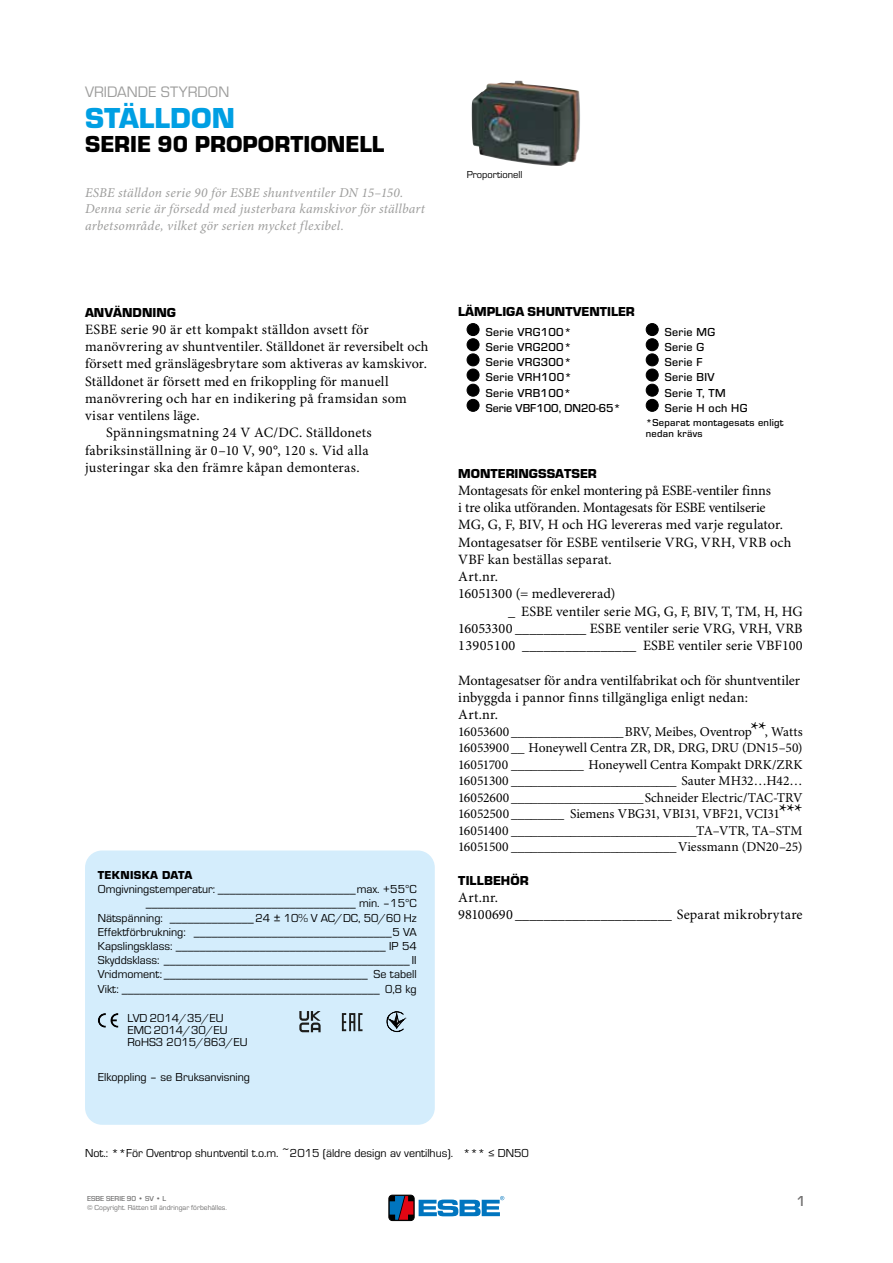
<style>
.page{position:relative;width:893px;height:1263px;background:#fff}
.page>*{position:absolute;margin:0;border:0;box-sizing:border-box;transform-origin:0 0}
.t1{font:700 30px "ESBE Eurostile";color:#009fe3}
.t2{font:700 24px "ESBE Eurostile";color:#000}
.t3{font:15.75px "ESBE Eurostile";color:#9d9d9c}
.t4{font:500 15px "ESBE Eurostile";color:#706f6f}
.t5{font:14.25px/17.2px "Minion Pro";letter-spacing:.01em;color:#000}
.t6{font:13.5px/16.5px "Minion Pro";letter-spacing:-.005em;color:#000;text-align:justify}
.t7{font:italic 13.5px/16.5px "Minion Pro";letter-spacing:.015em;color:#9d9d9c}
.t8{font:700 13.5px "ESBE Eurostile";color:#000}
.t9{font:12px/14.2px "ESBE Eurostile";color:#000;text-align:right}
.t10{font:500 12px/15.1px "ESBE Eurostile";letter-spacing:.025em;color:#000}
.t11{font:700 12px "ESBE Eurostile";letter-spacing:.025em;color:#000}
.t12{font:500 10.5px/10.5px "ESBE Eurostile";letter-spacing:.025em;color:#000}
.t13{font:10.5px "ESBE Eurostile";color:#000}
.t14{font:7.5px "ESBE Eurostile";color:#706f6f}
.t15{font:500 7.5px "ESBE Eurostile";color:#706f6f}
.s1{font-size:21px}
</style>
<div class="page">
<div style="left:85px;top:850px;width:350px;height:275px;background:#d4edfc;border-radius:17px"></div>
<img style="left:472px;top:81px;width:108px;height:85px">
<div style="left:467px;top:324px;width:12px;height:12px;background:#000;border-radius:50%"></div>
<div style="left:467px;top:323px;width:12px;height:13px;border:1px solid #000;border-radius:50%"></div>
<div style="left:467px;top:339px;width:12px;height:12px;background:#000;border-radius:50%"></div>
<div style="left:467px;top:338px;width:12px;height:13px;border:1px solid #000;border-radius:50%"></div>
<div style="left:467px;top:354px;width:12px;height:12px;background:#000;border-radius:50%"></div>
<div style="left:467px;top:353px;width:12px;height:13px;border:1px solid #000;border-radius:50%"></div>
<div style="left:467px;top:369px;width:12px;height:12px;background:#000;border-radius:50%"></div>
<div style="left:467px;top:369px;width:12px;height:12px;border:1px solid #000;border-radius:50%"></div>
<div style="left:467px;top:384px;width:12px;height:12px;background:#000;border-radius:50%"></div>
<div style="left:467px;top:384px;width:12px;height:13px;border:1px solid #000;border-radius:50%"></div>
<div style="left:467px;top:399px;width:12px;height:12px;background:#000;border-radius:50%"></div>
<div style="left:467px;top:399px;width:12px;height:13px;border:1px solid #000;border-radius:50%"></div>
<div style="left:646px;top:324px;width:12px;height:12px;background:#000;border-radius:50%"></div>
<div style="left:646px;top:323px;width:13px;height:13px;border:1px solid #000;border-radius:50%"></div>
<div style="left:646px;top:339px;width:12px;height:12px;background:#000;border-radius:50%"></div>
<div style="left:646px;top:338px;width:13px;height:13px;border:1px solid #000;border-radius:50%"></div>
<div style="left:646px;top:354px;width:12px;height:12px;background:#000;border-radius:50%"></div>
<div style="left:646px;top:353px;width:13px;height:13px;border:1px solid #000;border-radius:50%"></div>
<div style="left:646px;top:369px;width:12px;height:12px;background:#000;border-radius:50%"></div>
<div style="left:646px;top:369px;width:13px;height:12px;border:1px solid #000;border-radius:50%"></div>
<div style="left:646px;top:384px;width:12px;height:12px;background:#000;border-radius:50%"></div>
<div style="left:646px;top:384px;width:13px;height:13px;border:1px solid #000;border-radius:50%"></div>
<div style="left:646px;top:399px;width:12px;height:12px;background:#000;border-radius:50%"></div>
<div style="left:646px;top:399px;width:13px;height:13px;border:1px solid #000;border-radius:50%"></div>
<svg style="left:342px;top:1013px;width:20px;height:18px"></svg>
<svg style="left:299px;top:1011px;width:22px;height:21px"></svg>
<svg style="left:98px;top:1013px;width:20px;height:15px"></svg>
<svg style="left:386px;top:1011px;width:18px;height:21px"></svg>
<div style="left:389px;top:1195px;width:25px;height:25px;border:1px solid #000;border-radius:4px"></div>
<svg style="left:390px;top:1196px;width:23px;height:24px"></svg>
<svg style="left:419px;top:1196px;width:85px;height:20px"></svg>
<p class="t3" style="left:85px;top:83px;width:146px">VRIDANDE STYRDON</p>
<h1 class="t1" style="left:85px;top:102px;width:151px">STÄLLDON</h1>
<h2 class="t2" style="left:85px;top:131px;width:301px">SERIE 90 PROPORTIONELL</h2>
<p class="t7" style="left:85px;top:185px;width:342px">ESBE ställdon serie 90 för ESBE shuntventiler DN 15–150.<br>Denna serie är försedd med justerbara kamskivor för ställbart arbetsområde, vilket gör serien mycket flexibel.</p>
<p class="t8" style="left:85px;top:305px;width:92px">ANVÄNDNING</p>
<p class="t5" style="left:85px;top:321px;width:285px">ESBE serie 90 är ett kompakt ställdon avsett för</p>
<p class="t5" style="left:85px;top:338px;width:345px">manövrering av shuntventiler. Ställdonet är reversibelt och</p>
<p class="t5" style="left:85px;top:356px;width:343px">försett med gränslägesbrytare som aktiveras av kamskivor.</p>
<p class="t5" style="left:85px;top:373px;width:305px">Ställdonet är försett med en frikoppling för manuell</p>
<p class="t5" style="left:85px;top:390px;width:323px">manövrering och har en indikering på framsidan som</p>
<p class="t5" style="left:85px;top:407px;width:116px">visar ventilens läge.</p>
<p class="t5" style="left:106px;top:425px;width:267px">Spänningsmatning 24 V AC/DC. Ställdonets</p>
<p class="t5" style="left:85px;top:442px;width:285px">fabriksinställning är 0–10 V, 90°, 120 s. Vid alla</p>
<p class="t5" style="left:85px;top:459px;width:276px">justeringar ska den främre kåpan demonteras.</p>
<p class="t11" style="left:98px;top:868px;width:96px">TEKNISKA DATA</p>
<p class="t9" style="left:98px;top:882px;width:320px">Omgivningstemperatur: _______________________max. +55°C ___________________________________ min. –15°C Nätspänning: ______________24 ± 10% V AC/DC, 50/60 Hz Effektförbrukning: _________________________________5 VA Kapslingsklass: ___________________________________ IP 54<br>Skyddsklass: _________________________________________ II Vridmoment: __________________________________ Se tabell Vikt: ___________________________________________ 0,8 kg</p>
<p class="t9" style="left:128px;top:1012px;width:122px;line-height:12px;text-align:left">LVD 2014/35/EU<br>EMC 2014/30/EU<br>RoHS3 2015/863/EU</p>
<p class="t9" style="left:98px;top:1070px;width:154px">Elkoppling – se Bruksanvisning</p>
<p class="t13" style="left:467px;top:169px;width:57px">Proportionell</p>
<p class="t8" style="left:458px;top:304px;width:178px">LÄMPLIGA SHUNTVENTILER</p>
<p class="t10" style="left:486px;top:325px;width:137px">Serie VRG100*<br>Serie VRG200*<br>Serie VRG300*<br>Serie VRH100*<br>Serie VRB100*<br>Serie VBF100, DN20-65*</p>
<p class="t10" style="left:665px;top:325px;width:84px">Serie MG<br>Serie G<br>Serie F<br>Serie BIV<br>Serie T, TM<br>Serie H och HG</p>
<p class="t12" style="left:646px;top:418px;width:139px">*Separat montagesats enligt nedan krävs</p>
<p class="t8" style="left:458px;top:466px;width:140px">MONTERINGSSATSER</p>
<p class="t5" style="left:458px;top:482px;width:335px">Montagesats för enkel montering på ESBE-ventiler finns<br>i tre olika utföranden. Montagesats för ESBE ventilserie MG, G, F, BIV, H och HG levereras med varje regulator.<br>Montagesatser för ESBE ventilserie VRG, VRH, VRB och VBF kan beställas separat.<br>Art.nr.<br>16051300 (= medlevererad)</p>
<p class="t5" style="left:458px;top:603px;width:346px;text-align:justify;text-indent:50px">_ ESBE ventiler serie MG, G, F, BIV, T, TM, H, HG 16053300 __________ ESBE ventiler serie VRG, VRH, VRB 13905100 ________________ ESBE ventiler serie VBF100</p>
<p class="t5" style="left:458px;top:672px;width:343px">Montagesatser för andra ventilfabrikat och för shuntventiler inbyggda i pannor finns tillgängliga enligt nedan:<br>Art.nr.</p>
<p class="t6" style="left:458px;top:724px;width:346px">16053600 _________________BRV, Meibes, Oventrop<span class="s1">**</span>, Watts 16053900 __ Honeywell Centra ZR, DR, DRG, DRU (DN15–50)<br>16051700 ___________ Honeywell Centra Kompakt DRK/ZRK 16051300 _________________________ Sauter MH32…H42… 16052600 ____________________Schneider Electric/TAC-TRV 16052500 ________ Siemens VBG31, VBI31, VBF21, VCI31<span class="s1">*** </span>16051400 ____________________________TA–VTR, TA–STM 16051500 _________________________Viessmann (DN20–25)</p>
<p class="t8" style="left:458px;top:873px;width:72px">TILLBEHÖR</p>
<p class="t5" style="left:458px;top:889px;width:346px">Art.nr.<br>98100690 ______________________ Separat mikrobrytare</p>
<p class="t9" style="left:85px;top:1146px;width:445px">Not.: **För Oventrop shuntventil t.o.m. ~2015 (äldre design av ventilhus). *** ≤ DN50</p>
<p class="t15" style="left:87px;top:1194px;width:81px">ESBE SERIE 90 • SV • L</p>
<p class="t14" style="left:87px;top:1203px;width:141px">© Copyright. Rätten till ändringar förbehålles.</p>
<p class="t4" style="left:796px;top:1193px;width:11px">1</p>
</div>
